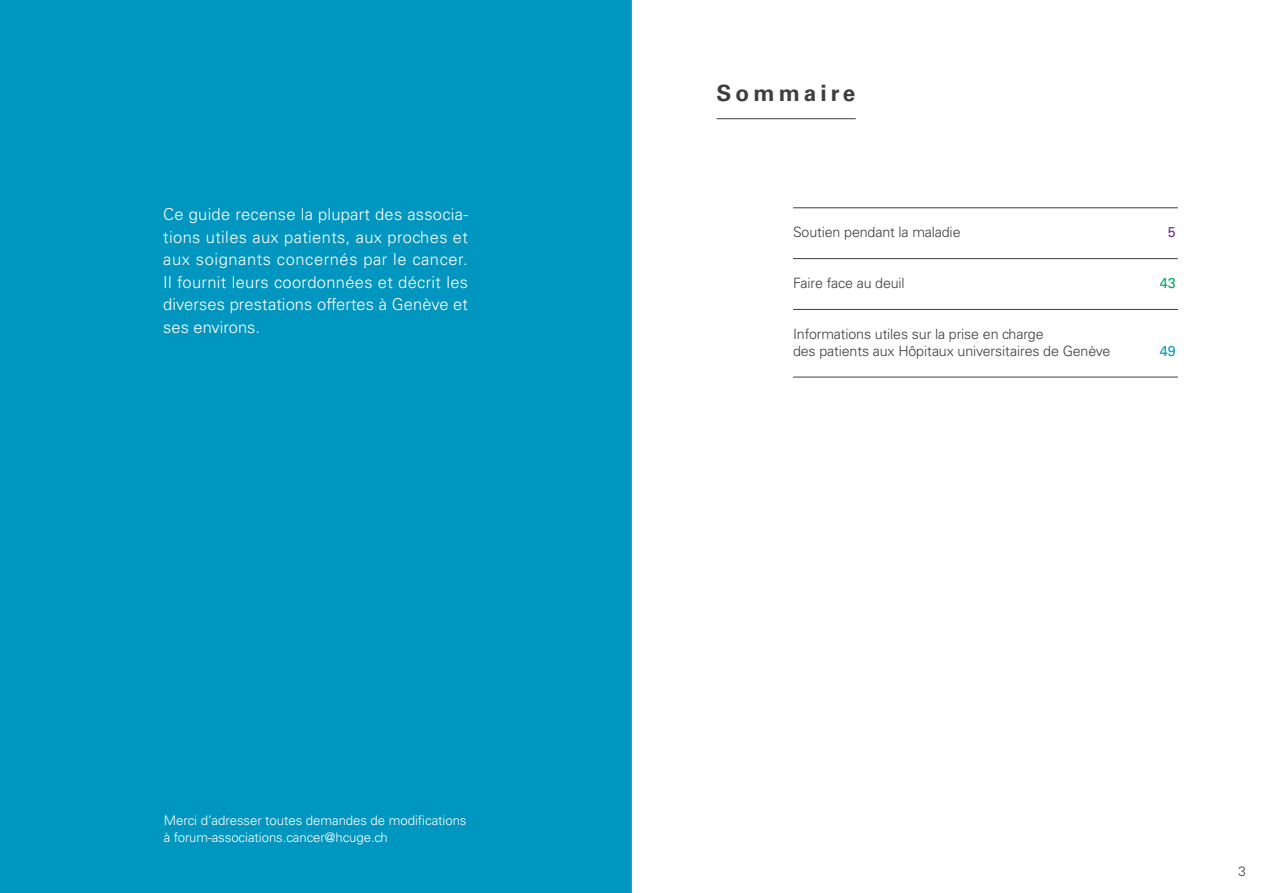
<style>
.page{position:relative;width:1263px;height:893px;background:#fff}
.page>*{position:absolute;margin:0;border:0;box-sizing:border-box;transform-origin:0 0}
.t1{font:700 22.5px "Univers LT Std";letter-spacing:.18em;color:#3e3e3f}
.t2{font:300 16.5px/22.5px "Univers LT Std";letter-spacing:.005em;color:#fff;text-align:justify}
.t3{font:300 14.25px/16.8px "Univers LT Std";letter-spacing:-.01em;color:#3e3e3f}
.t4{font:14.25px "Univers LT Std";color:#00a665}
.t5{font:14.25px "Univers LT Std";color:#0096bf}
.t6{font:14.25px "Univers LT Std";color:#652d91}
.t7{font:300 13.5px "Univers LT Std";color:#3e3e3f}
.t8{font:300 13.2px/16.5px "Univers LT Std";letter-spacing:-.005em;color:#fff}
</style>
<div class="page">
<hr style="left:793px;top:208px;width:385px;height:1px;background:#3e3e3f">
<hr style="left:793px;top:258px;width:385px;height:1px;background:#3e3e3f">
<hr style="left:793px;top:309px;width:385px;height:1px;background:#3e3e3f">
<hr style="left:793px;top:377px;width:385px;height:1px;background:#3e3e3f">
<hr style="left:716px;top:118px;width:140px;height:1px;background:#3e3e3f">
<div style="left:0;top:0;width:631px;height:893px;background:#0096bf"></div>
<hr style="left:631px;top:0;width:1px;height:893px;background:#808285">
<p class="t2" style="left:163px;top:203px;width:306px">Ce guide recense la plupart des associa&shy;tions utiles aux patients, aux proches et aux soignants concernés par le cancer.<br>Il fournit leurs coordonnées et décrit les diverses prestations offertes à Genève et ses environs.</p>
<p class="t8" style="left:164px;top:812px;width:304px">Merci d’adresser toutes demandes de modifications à forum-associations.cancer@hcuge.ch</p>
<h1 class="t1" style="left:716px;top:80px;width:140px">Sommaire</h1>
<p class="t3" style="left:793px;top:224px;width:169px">Soutien pendant la maladie</p>
<p class="t6" style="left:1168px;top:224px;width:9px">5</p>
<p class="t3" style="left:793px;top:275px;width:113px">Faire face au deuil</p>
<p class="t4" style="left:1160px;top:275px;width:17px">43</p>
<p class="t3" style="left:793px;top:325px;width:319px">Informations utiles sur la prise en charge<br>des patients aux Hôpitaux universitaires de Genève</p>
<p class="t5" style="left:1160px;top:342px;width:17px">49</p>
<p class="t7" style="left:1238px;top:863px;width:9px">3</p>
</div>
